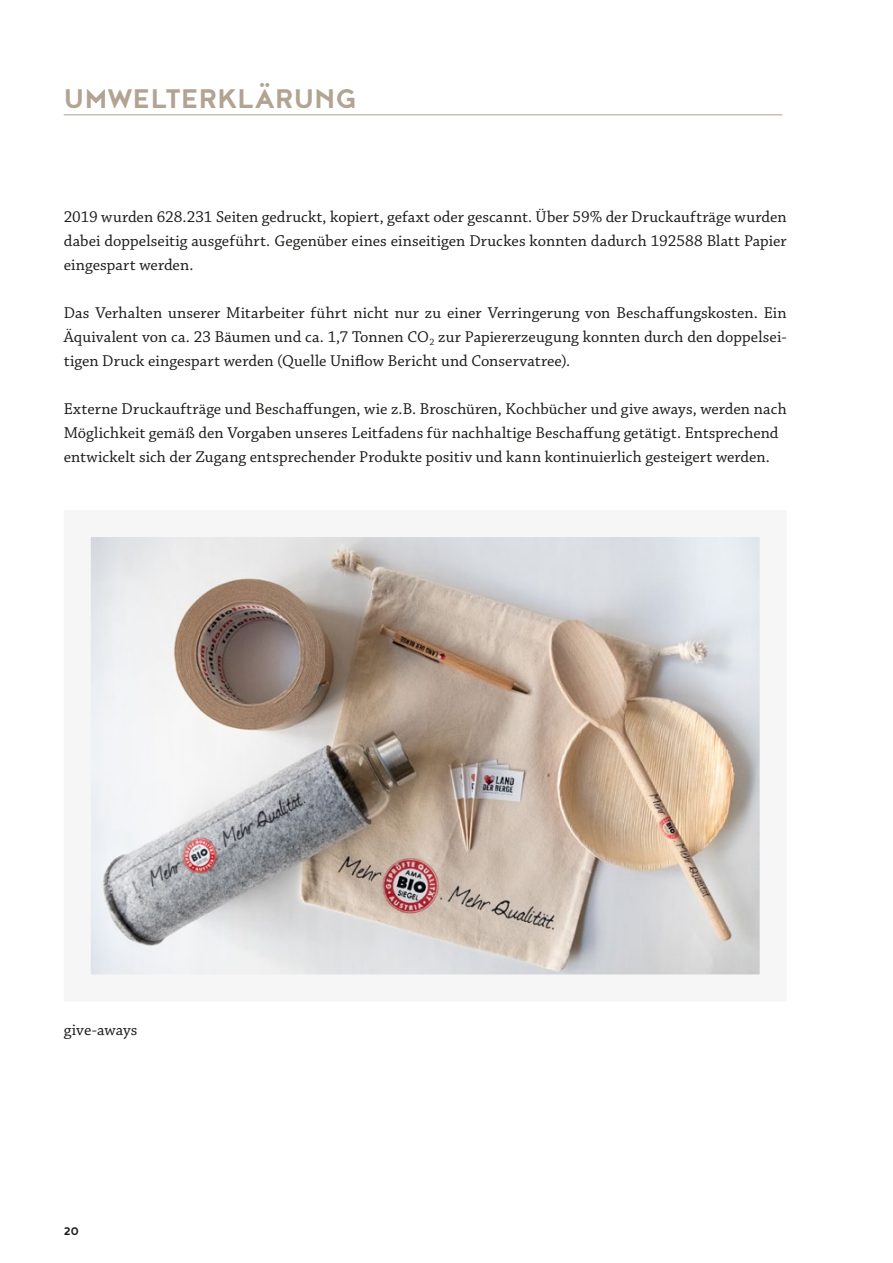
<style>
.page{position:relative;width:893px;height:1263px;background:#fff}
.page>*{position:absolute;margin:0;border:0;box-sizing:border-box;transform-origin:0 0}
.t1{font:700 33px "Noyh";letter-spacing:.01em;color:#b2a393}
.t2{font:16.5px/24px "Chaparral Pro";letter-spacing:.005em;color:#1a1a18;text-align:justify}
.t3{font:700 13.5px "Noyh";color:#1a1a18}
</style>
<div class="page">
<hr style="left:64px;top:114px;width:718px;height:1px;background:#b2a393">
<img style="left:90px;top:537px;width:670px;height:438px">
<h1 class="t1" style="left:64px;top:80px;width:294px">UMWELTERKLÄRUNG</h1>
<p class="t2" style="left:64px;top:205px;width:724px">2019 wurden 628.231 Seiten gedruckt, kopiert, gefaxt oder gescannt. Über 59% der Druckaufträge wurden dabei doppelseitig ausgeführt. Gegenüber eines einseitigen Druckes konnten dadurch 192588 Blatt Papier eingespart werden.</p>
<p class="t2" style="left:64px;top:301px;width:724px">Das Verhalten unserer Mitarbeiter führt nicht nur zu einer Verringerung von Beschaffungskosten. Ein Äquivalent von ca. 23 Bäumen und ca. 1,7 Tonnen CO<sub>2</sub> zur Papiererzeugung konnten durch den doppelsei&shy;tigen Druck eingespart werden (Quelle Uniflow Bericht und Conservatree).</p>
<p class="t2" style="left:64px;top:397px;width:724px;text-align:left">Externe Druckaufträge und Beschaffungen, wie z.B. Broschüren, Kochbücher und give aways, werden nach<br>Möglichkeit gemäß den Vorgaben unseres Leitfadens für nachhaltige Beschaffung getätigt. Entsprechend entwickelt sich der Zugang entsprechender Produkte positiv und kann kontinuierlich gesteigert werden.</p>
<p class="t2" style="left:64px;top:1018px;width:75px">give-aways</p>
<p class="t3" style="left:64px;top:1223px;width:17px">20</p>
</div>
